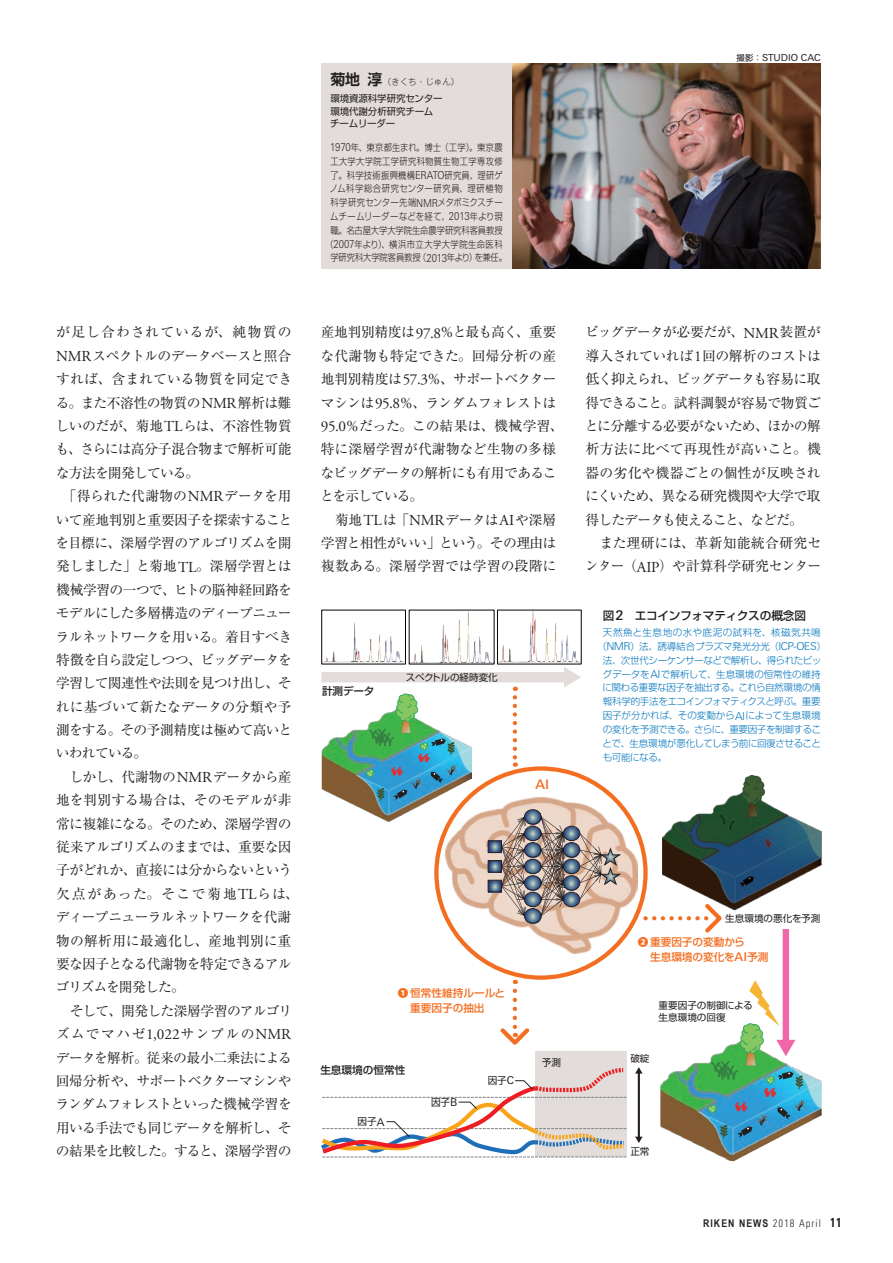
<style>
.page{position:relative;width:893px;height:1263px;background:#fff}
.page>*{position:absolute;margin:0;border:0;box-sizing:border-box;transform-origin:0 0}
.t1{font:13.8px/23.4px "Ryumin Pr 6";letter-spacing:-.035em;color:#231f20}
.t2{font:500 13.2px "Linotype Univers Basic";color:#f36e21}
.t3{font:500 11.7px "Shin Go Pr 6";letter-spacing:-.03em;color:#231f20}
.t4{font:500 10.65px/14.9px "Shin Go Pr 6";color:#f36e21}
.t5{font:700 10.65px "Arial Narrow";letter-spacing:.1em;color:#231f20}
.t6{font:500 10.65px "Shin Go Pr 6";color:#231f20}
.t7{font:9.75px "Linotype Univers Basic";color:#231f20}
.t8{font:300 9.6px/13.8px "Shin Go Pr 6";letter-spacing:.03em;color:#231f20;text-align:center;scale:.87 1}
.t9{font:300 9.6px "Shin Go Pr 6";letter-spacing:-.035em;color:#0073bc}
.t10{font:9.6px/12.8px "Shin Go Pr 6";letter-spacing:-.01em;color:#231f20}
.t11{font:300 9.6px "Shin Go Pr 6";letter-spacing:-.01em;color:#0073bc}
.t12{font:300 9.6px "Shin Go Pr 6";letter-spacing:-.015em;color:#0073bc}
.t13{font:300 9.6px "Shin Go Pr 6";letter-spacing:-.055em;color:#0073bc}
.t14{font:300 9.6px "Shin Go Pr 6";letter-spacing:.045em;color:#0073bc}
.t15{font:300 8.55px "Gothic MB101 Pr 6";color:#231f20}
.s1{font-family:"Shin Go Pr 6 De";font-weight:700;font-size:14.85px}
.s2{font-family:"Linotype Univers Basic";font-size:10.95px}
.s3{font-family:"Shin Go Pr 6";font-size:8.55px}
.s4{font-family:"Adobe Garamond Pro";font-size:15.15px}
.s5{font-family:"Linotype Univers Basic";font-size:13.35px}
.s6{font-family:"Koz Go Pro";font-weight:700}
.s7{font-family:"Linotype Univers Basic";font-size:12px}
.s8{font-family:"Linotype Univers Basic";font-size:10.8px}
.s9{font-family:"Linotype Univers";font-weight:300;font-stretch:condensed}
.s10{font-family:"Linotype Univers";font-stretch:condensed;font-size:12.75px}
</style>
<div class="page">
<img style="left:413px;top:612px;width:77px;height:50px">
<div style="left:536px;top:1051px;width:91px;height:106px;background:#e2ddda"></div>
<img style="left:346px;top:801px;width:83px;height:21px">
<img style="left:662px;top:775px;width:160px;height:136px">
<img style="left:660px;top:1062px;width:162px;height:99px">
<div style="left:321px;top:610px;width:85px;height:54px;border:1px solid #030303"></div>
<img style="left:321px;top:609px;width:84px;height:54px">
<img style="left:497px;top:609px;width:84px;height:54px">
<img style="left:445px;top:797px;width:192px;height:156px">
<img style="left:524px;top:809px;width:17px;height:15px">
<div style="left:524px;top:809px;width:17px;height:15px;border:1px solid #231f20;border-radius:50%"></div>
<img style="left:526px;top:859px;width:15px;height:31px">
<div style="left:524px;top:875px;width:17px;height:15px;border:1px solid #231f20;border-radius:50%"></div>
<img style="left:524px;top:892px;width:17px;height:31px">
<div style="left:524px;top:908px;width:17px;height:15px;border:1px solid #231f20;border-radius:50%"></div>
<div style="left:524px;top:892px;width:17px;height:15px;border:1px solid #231f20;border-radius:50%"></div>
<img style="left:526px;top:826px;width:15px;height:31px">
<div style="left:524px;top:826px;width:17px;height:15px;border:1px solid #231f20;border-radius:50%"></div>
<div style="left:524px;top:842px;width:17px;height:15px;border:1px solid #231f20;border-radius:50%"></div>
<div style="left:524px;top:859px;width:17px;height:15px;border:1px solid #231f20;border-radius:50%"></div>
<img style="left:566px;top:859px;width:14px;height:31px">
<div style="left:563px;top:875px;width:17px;height:15px;border:1px solid #231f20;border-radius:50%"></div>
<img style="left:566px;top:892px;width:14px;height:15px">
<div style="left:563px;top:892px;width:17px;height:15px;border:1px solid #231f20;border-radius:50%"></div>
<img style="left:566px;top:826px;width:14px;height:31px">
<div style="left:563px;top:826px;width:17px;height:15px;border:1px solid #231f20;border-radius:50%"></div>
<div style="left:563px;top:842px;width:17px;height:15px;border:1px solid #231f20;border-radius:50%"></div>
<div style="left:563px;top:859px;width:17px;height:15px;border:1px solid #231f20;border-radius:50%"></div>
<svg style="left:541px;top:817px;width:25px;height:99px;background:#9c8a81"></svg>
<svg style="left:580px;top:833px;width:40px;height:67px;background:#c8b2a4"></svg>
<svg style="left:488px;top:817px;width:38px;height:99px;background:#b3a199"></svg>
<div style="left:488px;top:880px;width:14px;height:12px;border:1px solid #231f20"></div>
<hr style="left:638px;top:1072px;width:2px;height:66px;background:#231f20">
<svg style="left:635px;top:1067px;width:8px;height:6px"></svg>
<svg style="left:635px;top:1137px;width:8px;height:6px"></svg>
<svg style="left:321px;top:1066px;width:306px;height:92px"></svg>
<div style="left:783px;top:929px;width:6px;height:113px;background:#f166a7"></div>
<img style="left:707px;top:980px;width:100px;height:158px">
<svg style="left:321px;top:667px;width:260px;height:134px"></svg>
<svg style="left:500px;top:991px;width:30px;height:54px"></svg>
<svg style="left:645px;top:900px;width:80px;height:33px"></svg>
<div style="left:321px;top:64px;width:191px;height:205px;background:#e2ddda"></div>
<img style="left:512px;top:64px;width:309px;height:205px">
<p class="t15" style="left:330px;top:75px;width:130px"><span class="s1">菊地淳</span>（きくち・じゅん）</p>
<p class="t10" style="left:330px;top:91px;width:114px">環境資源科学研究センター環境代謝分析研究チームチームリーダー</p>
<p class="t8" style="left:325px;top:139px;width:210px"><span class="s2">1970</span>年、東京都生まれ。博士（工学）。東京農工大学大学院工学研究科物質生物工学専攻修了。科学技術振興機構<span class="s2">ERATO</span>研究員、理研ゲノム科学総合研究センター研究員、理研植物科学研究センター先端<span class="s2">NMR</span>メタボミクスチームチームリーダーなどを経て、<span class="s2">2013</span>年より現職。名古屋大学大学院生命農学研究科客員教授（<span class="s2">2007</span>年より）、横浜市立大学大学院生命医科学研究科大学院客員教授（<span class="s2">2013</span>年より）を兼任。</p>
<p class="t7" style="left:736px;top:52px;width:86px"><span class="s3">撮影：</span>STUDIO CAC</p>
<p class="t1" style="left:55px;top:320px;width:245px">が足し合わされているが、純物質の<br><span class="s4">NMR</span>スペクトルのデータベースと照合すれば、含まれている物質を同定できる。また不溶性の物質の<span class="s4">NMR</span>解析は難しいのだが、菊地<span class="s4">TL</span>らは、不溶性物質も、さらには高分子混合物まで解析可能な方法を開発している。<br>　「得られた代謝物の<span class="s4">NMR</span>データを用いて産地判別と重要因子を探索することを目標に、深層学習のアルゴリズムを開発しました」と菊地<span class="s4">TL</span>。深層学習とは機械学習の一つで、ヒトの脳神経回路をモデルにした多層構造のディープニューラルネットワークを用いる。着目すべき特徴を自ら設定しつつ、ビッグデータを学習して関連性や法則を見つけ出し、それに基づいて新たなデータの分類や予測をする。その予測精度は極めて高いといわれている。<br>　しかし、代謝物の<span class="s4">NMR</span>データから産地を判別する場合は、そのモデルが非常に複雑になる。そのため、深層学習の従来アルゴリズムのままでは、重要な因子がどれか、直接には分からないという欠点があった。そこで菊地<span class="s4">TL</span>らは、ディープニューラルネットワークを代謝物の解析用に最適化し、産地判別に重要な因子となる代謝物を特定できるアルゴリズムを開発した。<br>　そして、開発した深層学習のアルゴリズムでマハゼ<span class="s4">1,022</span>サンプルの<span class="s4">NMR</span>データを解析。従来の最小二乗法による回帰分析や、サポートベクターマシンやランダムフォレストといった機械学習を用いる手法でも同じデータを解析し、その結果を比較した。すると、深層学習の</p>
<p class="t1" style="left:320px;top:320px;width:245px">産地判別精度は<span class="s4">97.8</span>％と最も高く、重要な代謝物も特定できた。回帰分析の産地判別精度は<span class="s4">57.3</span>％、サポートベクターマシンは<span class="s4">95.8</span>％、ランダムフォレストは<br><span class="s4">95.0</span>％だった。この結果は、機械学習、特に深層学習が代謝物など生物の多様なビッグデータの解析にも有用であることを示している。<br>　菊地<span class="s4">TL</span>は「<span class="s4">NMR</span>データは<span class="s4">AI</span>や深層学習と相性がいい」という。その理由は複数ある。深層学習では学習の段階に</p>
<p class="t1" style="left:585px;top:320px;width:238px">ビッグデータが必要だが、<span class="s4">NMR</span>装置が導入されていれば<span class="s4">1</span>回の解析のコストは低く抑えられ、ビッグデータも容易に取得できること。試料調製が容易で物質ごとに分離する必要がないため、ほかの解析方法に比べて再現性が高いこと。機器の劣化や機器ごとの個性が反映されにくいため、異なる研究機関や大学で取得したデータも使えること、などだ。<br>　また理研には、革新知能統合研究センター（<span class="s4">AIP</span>）や計算科学研究センター</p>
<p class="t3" style="left:603px;top:606px;width:205px">図<span class="s5">2</span>　エコインフォマティクスの概念図</p>
<p class="t14" style="left:603px;top:625px;width:219px">天然魚と生息地の水や底泥の試料を、核磁気共鳴</p>
<p class="t12" style="left:598px;top:638px;width:230px">（<span class="s2">NMR</span>）法、誘導結合プラズマ発光分光（<span class="s2">ICP-OES</span>）</p>
<p class="t9" style="left:603px;top:652px;width:220px">法、次世代シーケンサーなどで解析し、得られたビッ</p>
<p class="t11" style="left:603px;top:666px;width:220px">グデータを<span class="s2">AI</span>で解析して、生息環境の恒常性の維持</p>
<p class="t9" style="left:603px;top:680px;width:220px">に関わる重要な因子を抽出する。これら自然環境の情</p>
<p class="t13" style="left:603px;top:694px;width:219px">報科学的手法をエコインフォマティクスと呼ぶ。重要</p>
<p class="t11" style="left:603px;top:707px;width:220px">因子が分かれば、その変動から<span class="s2">AI</span>によって生息環境</p>
<p class="t9" style="left:603px;top:721px;width:220px">の変化を予測できる。さらに、重要因子を制御するこ</p>
<p class="t9" style="left:603px;top:735px;width:220px">とで、生息環境が悪化してしまう前に回復させること</p>
<p class="t9" style="left:603px;top:749px;width:66px">も可能になる。</p>
<p class="t10" style="left:406px;top:670px;width:94px">スペクトルの経時変化</p>
<p class="t6" style="left:322px;top:682px;width:54px">計測データ</p>
<p class="t2" style="left:535px;top:777px;width:15px">AI</p>
<p class="t10" style="left:725px;top:911px;width:97px">生息環境の悪化を予測</p>
<p class="t4" style="left:650px;top:934px;width:120px;text-indent:-12px"><span class="s6">❷</span>重要因子の変動から<br>生息環境の変化を<span class="s7">AI</span>予測</p>
<p class="t10" style="left:659px;top:999px;width:95px;line-height:11.6px">重要因子の制御による生息環境の回復</p>
<p class="t4" style="left:410px;top:985px;width:97px;text-indent:-12px"><span class="s6">❶</span>恒常性維持ルールと重要因子の抽出</p>
<p class="t10" style="left:630px;top:1052px;width:21px">破綻</p>
<p class="t10" style="left:542px;top:1055px;width:21px">予測</p>
<p class="t6" style="left:320px;top:1061px;width:87px">生息環境の恒常性</p>
<p class="t10" style="left:488px;top:1073px;width:28px">因子<span class="s8">C</span></p>
<p class="t10" style="left:431px;top:1095px;width:28px">因子<span class="s8">B</span></p>
<p class="t10" style="left:358px;top:1114px;width:28px">因子<span class="s8">A</span></p>
<p class="t10" style="left:630px;top:1144px;width:21px">正常</p>
<p class="t5" style="left:703px;top:1215px;width:140px">RIKEN NEWS <span class="s9">2018 April</span> <span class="s10">11</span></p>
</div>
